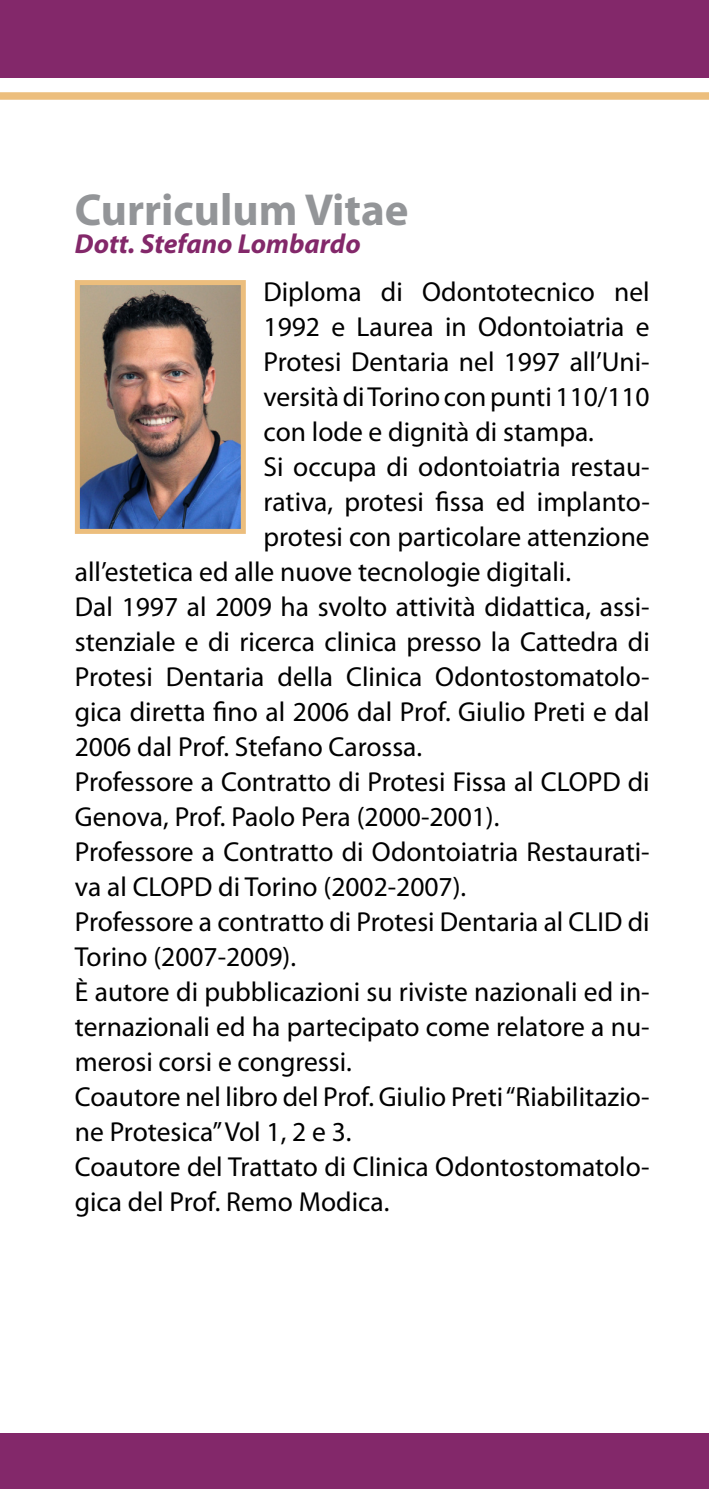
<style>
.page{position:relative;width:709px;height:1489px;background:#fff}
.page>*{position:absolute;margin:0;border:0;box-sizing:border-box;transform-origin:0 0}
.t1{font:700 45px "Myriad Pro";color:#939598}
.t2{font:27.5px/35px "Myriad Pro";color:#000}
.t3{font:italic 700 27.5px "Myriad Pro";color:#83286a}
</style>
<div class="page">
<div style="left:0;top:1433px;width:709px;height:55px;background:#83286a"></div>
<div style="left:0;top:0;width:709px;height:77px;background:#83286a"></div>
<div style="left:0;top:92px;width:709px;height:8px;background:#ecbe7d"></div>
<img style="left:81px;top:286px;width:159px;height:242px">
<div style="left:75px;top:280px;width:171px;height:254px;border:5px solid #ecbe7d"></div>
<p class="t1" style="left:75px;top:181px;width:335px">Curriculum Vitae</p>
<p class="t3" style="left:75px;top:225px;width:287px">Dott. Stefano Lombardo</p>
<p class="t2" style="left:263px;top:273px;width:388px;text-align:justify">Diploma di Odontotecnico nel 1992 e Laurea in Odontoiatria e Protesi Dentaria nel 1997 all’Uni&shy;versità di Torino con punti 110/110 con lode e dignità di stampa.</p>
<p class="t2" style="left:263px;top:448px;width:388px">Si occupa di odontoiatria restau-</p>
<p class="t2" style="left:263px;top:483px;width:388px">rativa, protesi fissa ed implanto-</p>
<p class="t2" style="left:263px;top:518px;width:387px">protesi con particolare attenzione</p>
<p class="t2" style="left:75px;top:553px;width:497px">all’estetica ed alle nuove tecnologie digitali.</p>
<p class="t2" style="left:75px;top:588px;width:576px;text-align:justify">Dal 1997 al 2009 ha svolto attività didattica, assi&shy;stenziale e di ricerca clinica presso la Cattedra di Protesi Dentaria della Clinica Odontostomatolo&shy;gica diretta fino al 2006 dal Prof. Giulio Preti e dal 2006 dal Prof. Stefano Carossa.</p>
<p class="t2" style="left:75px;top:763px;width:576px">Professore a Contratto di Protesi Fissa al CLOPD di<br>Genova, Prof. Paolo Pera (2000-2001).</p>
<p class="t2" style="left:75px;top:833px;width:576px">Professore a Contratto di Odontoiatria Restaurati&shy;va al CLOPD di Torino (2002-2007).</p>
<p class="t2" style="left:75px;top:903px;width:576px">Professore a contratto di Protesi Dentaria al CLID di<br>Torino (2007-2009).</p>
<p class="t2" style="left:75px;top:973px;width:576px;text-align:justify">È autore di pubblicazioni su riviste nazionali ed in&shy;ternazionali ed ha partecipato come relatore a nu&shy;merosi corsi e congressi.</p>
<p class="t2" style="left:75px;top:1078px;width:576px">Coautore nel libro del Prof. Giulio Preti “Riabilitazio&shy;ne Protesica” Vol 1, 2 e 3.</p>
<p class="t2" style="left:75px;top:1148px;width:576px">Coautore del Trattato di Clinica Odontostomatolo&shy;gica del Prof. Remo Modica.</p>
</div>
